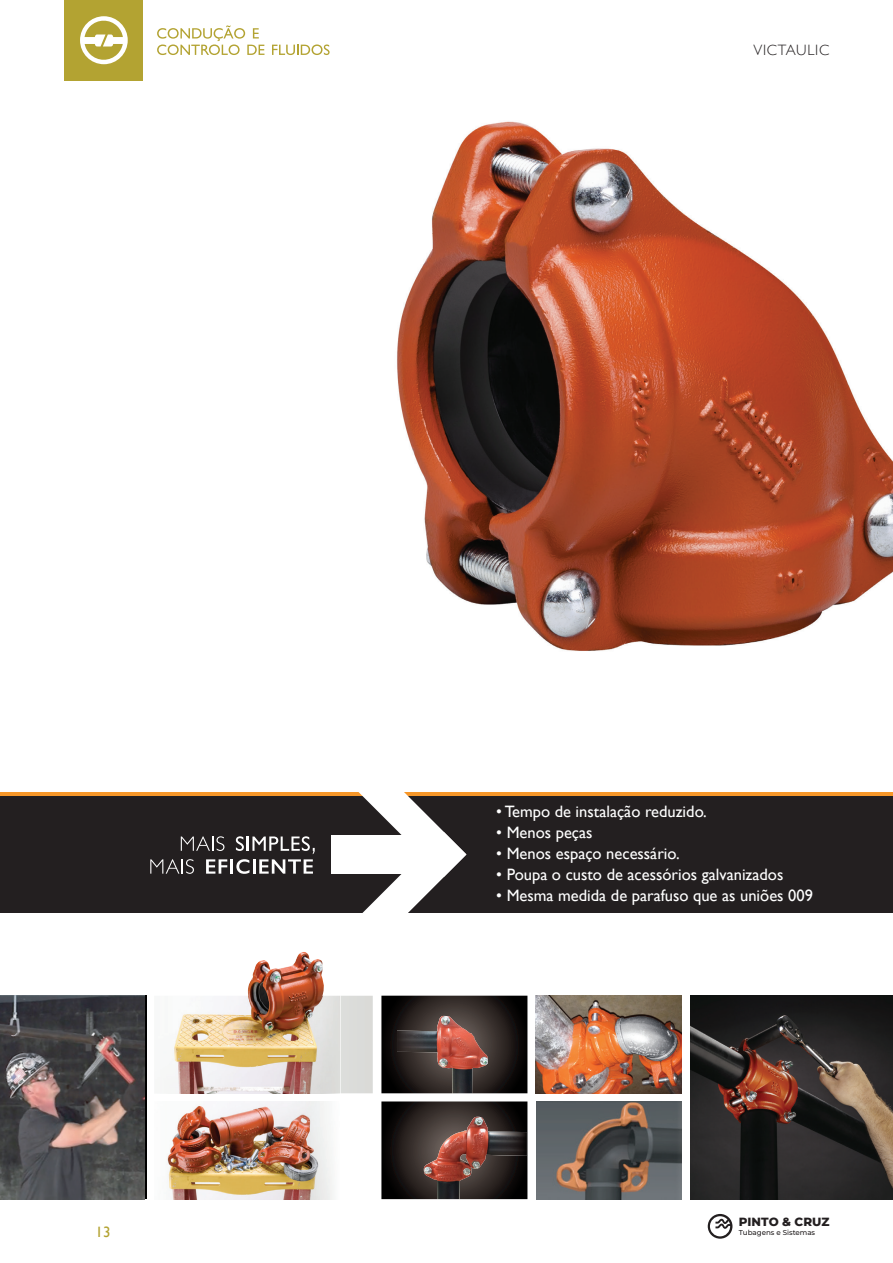
<style>
.page{position:relative;width:893px;height:1263px;background:#fff}
.page>*{position:absolute;margin:0;border:0;box-sizing:border-box;transform-origin:0 0}
.t1{font:16.5px "Gill Sans";color:#fff}
.t2{font:300 15px "Gill Sans";letter-spacing:.05em;color:#231f20}
.t3{font:15px "Gill Sans";color:#b3a332}
.t4{font:800 11.85px "Montserrat";color:#231f20}
.t5{font:500 7.05px "Montserrat";color:#231f20}
</style>
<div class="page">
<div style="left:64px;top:0;width:79px;height:80px;background:#b3a332"></div>
<svg style="left:80px;top:16px;width:48px;height:48px"></svg>
<svg style="left:157px;top:25px;width:107px;height:30px"></svg>
<svg style="left:272px;top:44px;width:58px;height:11px"></svg>
<svg style="left:708px;top:1214px;width:24px;height:25px"></svg>
<img style="left:397px;top:121px;width:496px;height:530px">
<div style="left:0;top:795px;width:893px;height:118px;background:#231f20"></div>
<svg style="left:181px;top:836px;width:43px;height:15px"></svg>
<svg style="left:150px;top:859px;width:44px;height:15px"></svg>
<svg style="left:206px;top:859px;width:21px;height:15px"></svg>
<hr style="left:230px;top:859px;width:3px;height:15px;background:#fff">
<svg style="left:236px;top:836px;width:79px;height:38px"></svg>
<div style="left:332px;top:835px;width:107px;height:38px;background:#fff"></div>
<hr style="left:0;top:793px;width:893px;height:3px;background:#f79729">
<img style="left:690px;top:996px;width:202px;height:203px">
<img style="left:0;top:1199px;width:144px;height:1px">
<img style="left:0;top:996px;width:144px;height:203px">
<img style="left:536px;top:996px;width:146px;height:97px">
<img style="left:167px;top:1101px;width:166px;height:98px">
<svg style="left:381px;top:1101px;width:146px;height:99px;background:#262220"></svg>
<img style="left:424px;top:1117px;width:103px;height:82px">
<div style="left:340px;top:996px;width:33px;height:97px;background:#dbdcd9"></div>
<img style="left:154px;top:1093px;width:186px;height:1px">
<img style="left:172px;top:996px;width:168px;height:97px">
<img style="left:247px;top:952px;width:78px;height:49px">
<svg style="left:381px;top:996px;width:146px;height:97px;background:#1c1816"></svg>
<img style="left:397px;top:1016px;width:91px;height:77px">
<img style="left:536px;top:1101px;width:146px;height:98px">
<svg style="left:354px;top:792px;width:112px;height:121px"></svg>
<p class="t3" style="left:96px;top:1223px;width:17px">13</p>
<p class="t2" style="left:753px;top:38px;width:77px">VICTAULIC</p>
<p class="t1" style="left:496px;top:802px;width:212px">• Tempo de instalação reduzido.</p>
<p class="t1" style="left:496px;top:823px;width:98px">• Menos peças</p>
<p class="t1" style="left:496px;top:844px;width:185px">• Menos espaço necessário.</p>
<p class="t1" style="left:496px;top:865px;width:289px">• Poupa o custo de acessórios galvanizados</p>
<p class="t1" style="left:496px;top:886px;width:318px">• Mesma medida de parafuso que as uniões 009</p>
<p class="t4" style="left:739px;top:1214px;width:92px">PINTO &amp; CRUZ</p>
<p class="t5" style="left:739px;top:1228px;width:78px">Tubagens e Sistemas</p>
</div>
